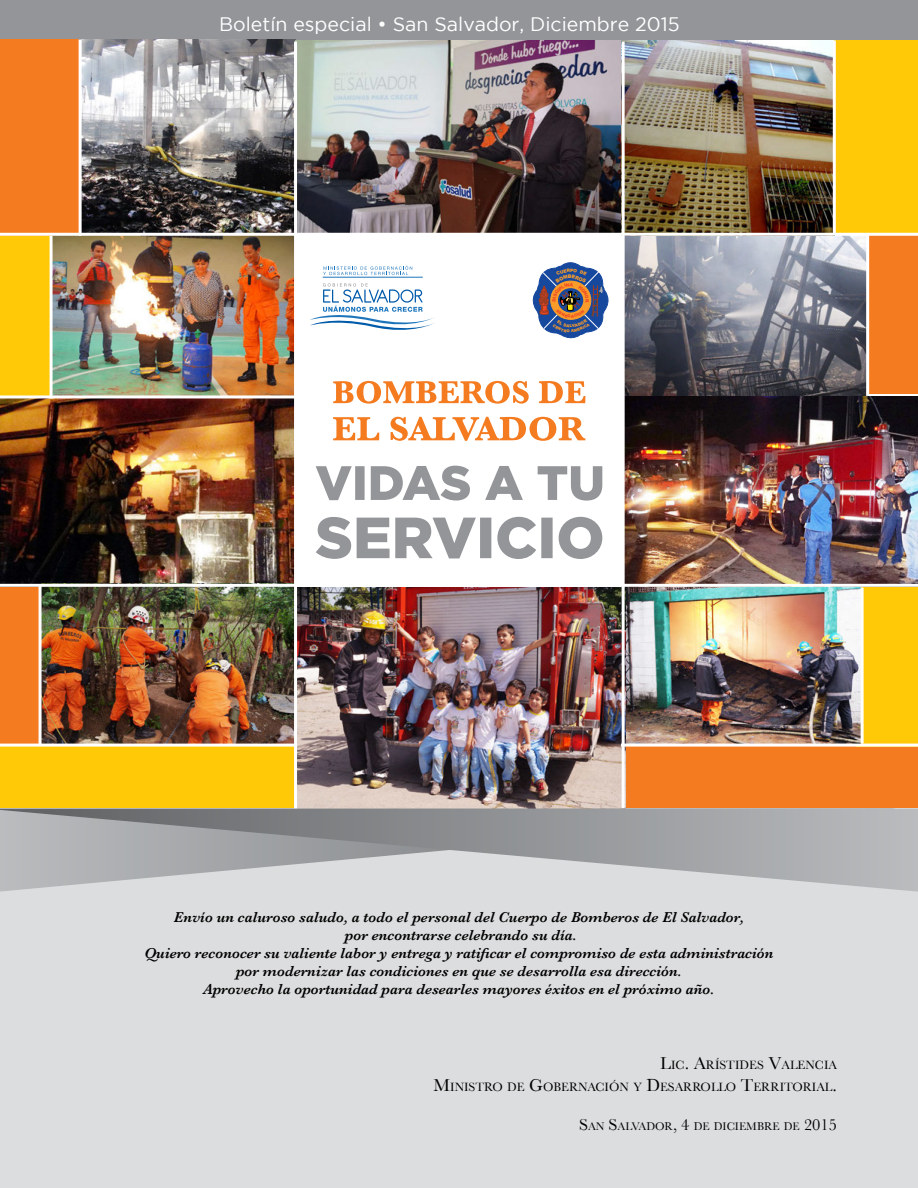
<style>
.page{position:relative;width:918px;height:1188px;background:#fff}
.page>*{position:absolute;margin:0;border:0;box-sizing:border-box;transform-origin:0 0}
.t1{font:19.5px "Gotham";color:#fff}
.t2{font:italic 600 15px "Baskerville";color:#000}
.t3{font:12.6px "Baskerville";color:#000}
.t4{font:11.55px "Baskerville";color:#000}
.t5{font:900 4.5px "Arial";color:#f99c29}
.t6{font:900 4.05px "Arial";color:#f99c29}
.s1{font-size:18px}
.s2{font-size:16.5px}
</style>
<div class="page">
<div style="left:0;top:0;width:918px;height:66px;background:#939598"></div>
<div style="left:862px;top:233px;width:56px;height:161px;background:#f47b20"></div>
<div style="left:625px;top:705px;width:293px;height:103px;background:#f47b20"></div>
<div style="left:856px;top:586px;width:62px;height:161px;background:#ffc907"></div>
<div style="left:0;top:705px;width:294px;height:103px;background:#ffc907"></div>
<div style="left:0;top:234px;width:50px;height:168px;background:#ffc907"></div>
<div style="left:0;top:583px;width:39px;height:162px;background:#f47b20"></div>
<div style="left:0;top:40px;width:79px;height:196px;background:#f47b20"></div>
<div style="left:0;top:809px;width:918px;height:379px;background:#dcddde"></div>
<img style="left:625px;top:587px;width:236px;height:157px">
<img style="left:53px;top:236px;width:241px;height:159px">
<img style="left:82px;top:40px;width:540px;height:193px">
<img style="left:625px;top:236px;width:241px;height:159px">
<img style="left:0;top:398px;width:294px;height:186px">
<img style="left:42px;top:587px;width:252px;height:157px">
<img style="left:297px;top:588px;width:325px;height:220px">
<svg style="left:316px;top:517px;width:286px;height:42px"></svg>
<svg style="left:316px;top:466px;width:286px;height:35px"></svg>
<svg style="left:333px;top:417px;width:252px;height:24px"></svg>
<svg style="left:333px;top:381px;width:252px;height:23px"></svg>
<hr style="left:39px;top:585px;width:3px;height:160px;background:#fff">
<hr style="left:294px;top:42px;width:3px;height:782px;background:#fff">
<hr style="left:0;top:395px;width:297px;height:3px;background:#fff">
<svg style="left:0;top:809px;width:918px;height:83px"></svg>
<hr style="left:323px;top:277px;width:100px;height:1px;background:#1c75bc">
<svg style="left:323px;top:266px;width:89px;height:9px"></svg>
<svg style="left:310px;top:283px;width:124px;height:47px"></svg>
<img style="left:625px;top:397px;width:293px;height:187px">
<img style="left:622px;top:40px;width:211px;height:193px">
<hr style="left:622px;top:42px;width:3px;height:766px;background:#fff">
<hr style="left:0;top:584px;width:918px;height:3px;background:#fff">
<hr style="left:0;top:744px;width:297px;height:3px;background:#fff">
<hr style="left:621px;top:744px;width:297px;height:3px;background:#fff">
<div style="left:834px;top:40px;width:84px;height:193px;background:#ffc907"></div>
<hr style="left:0;top:233px;width:918px;height:3px;background:#fff">
<hr style="left:866px;top:233px;width:3px;height:163px;background:#fff">
<hr style="left:833px;top:40px;width:3px;height:194px;background:#fff">
<hr style="left:79px;top:40px;width:3px;height:196px;background:#fff">
<hr style="left:861px;top:588px;width:3px;height:156px;background:#fff">
<svg style="left:532px;top:262px;width:77px;height:77px"></svg>
<p class="t1" style="left:219px;top:13px;width:462px">Boletín especial • San Salvador, Diciembre 2015</p>
<p class="t5" style="left:570px;top:267px;width:5px">P</p>
<p class="t6" style="left:569px;top:323px;width:4px">L</p>
<p class="t2" style="left:174px;top:908px;width:572px">Envío un caluroso saludo, a todo el personal del Cuerpo de Bomberos de El Salvador,</p>
<p class="t2" style="left:345px;top:926px;width:234px">por encontrarse celebrando su día.</p>
<p class="t2" style="left:144px;top:944px;width:631px">Quiero reconocer su valiente labor y entrega y ratificar el compromiso de esta administración</p>
<p class="t2" style="left:236px;top:962px;width:447px">por modernizar las condiciones en que se desarrolla esa dirección.</p>
<p class="t2" style="left:204px;top:980px;width:513px">Aprovecho la oportunidad para desearles mayores éxitos en el próximo año.</p>
<p class="t3" style="left:660px;top:1058px;width:178px"><span class="s1">L</span>IC<span class="s1">. A</span>RÍSTIDES <span class="s1">V</span>ALENCIA</p>
<p class="t3" style="left:434px;top:1079px;width:405px"><span class="s1">M</span>INISTRO DE <span class="s1">G</span>OBERNACIÓN Y <span class="s1">D</span>ESARROLLO <span class="s1">T</span>ERRITORIAL <span class="s1">.</span></p>
<p class="t4" style="left:579px;top:1120px;width:47px"><span class="s2">S</span>AN <span class="s2">S</span>ALVA</p>
<p class="t4" style="left:646px;top:1120px;width:192px">DOR<span class="s2">, 4</span> DE DICIEMBRE DE <span class="s2">2015</span></p>
</div>
